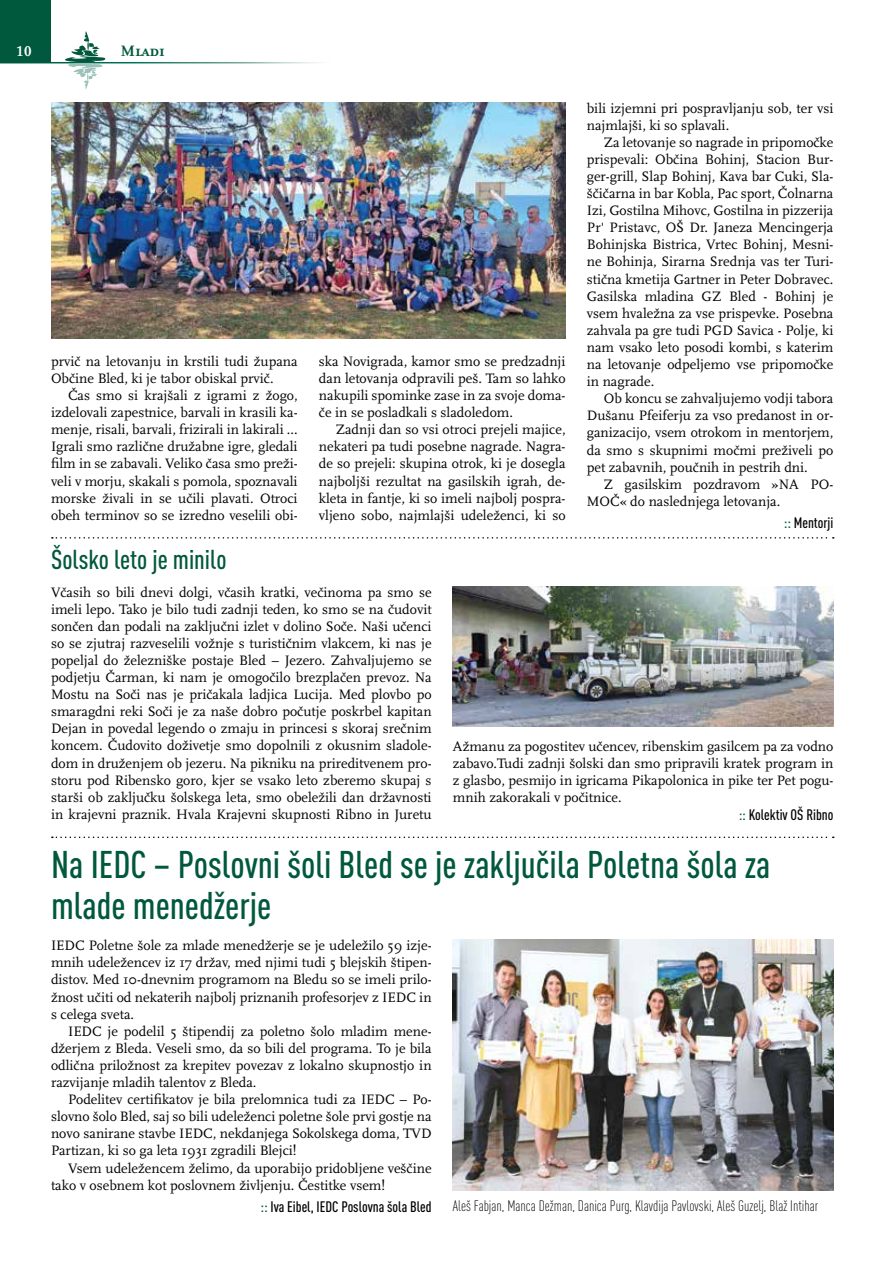
<style>
.page{position:relative;width:893px;height:1263px;background:#fff}
.page>*{position:absolute;margin:0;border:0;box-sizing:border-box;transform-origin:0 0}
.t1{font:500 condensed 38.1px/40.8px "DIN Pro";color:#00583d}
.t2{font:500 condensed 27px "DIN Pro";color:#00583d}
.t3{font:700 15.75px "Scala Caps CE";color:#00583d}
.t4{font:300 condensed 15px "DIN Pro";color:#000}
.t5{font:500 condensed 15px "DIN Pro";color:#000}
.t6{font:700 15px "Scala Caps CE";color:#fff}
.t7{font:14.25px/17.1px "Scala CE";color:#000;text-align:justify}
.s1{color:#00583d}
</style>
<div class="page">
<svg style="left:52px;top:537px;width:782px;height:2px"></svg>
<svg style="left:52px;top:836px;width:782px;height:2px"></svg>
<div style="left:0;top:0;width:51px;height:63px;background:#00583d"></div>
<hr style="left:0;top:62px;width:336px;height:1px;background:#fff">
<svg style="left:63px;top:31px;width:43px;height:58px"></svg>
<img style="left:51px;top:102px;width:515px;height:237px">
<img style="left:453px;top:586px;width:380px;height:140px">
<img style="left:453px;top:940px;width:380px;height:251px">
<p class="t6" style="left:17px;top:43px;width:17px">10</p>
<p class="t3" style="left:121px;top:42px;width:45px">Mladi</p>
<p class="t7" style="left:51px;top:353px;width:248px">prvič na letovanju in krstili tudi župana<br>Občine Bled, ki je tabor obiskal prvič.</p>
<p class="t7" style="left:51px;top:387px;width:248px;text-indent:17px">Čas smo si krajšali z igrami z žogo, izdelovali zapestnice, barvali in krasili ka&shy;menje, risali, barvali, frizirali in lakirali ...<br>Igrali smo različne družabne igre, gledali film in se zabavali. Veliko časa smo preži&shy;veli v morju, skakali s pomola, spoznavali morske živali in se učili plavati. Otroci obeh terminov so se izredno veselili obi-</p>
<p class="t7" style="left:319px;top:353px;width:248px">ska Novigrada, kamor smo se predzadnji dan letovanja odpravili peš. Tam so lahko nakupili spominke zase in za svoje doma&shy;če in se posladkali s sladoledom.</p>
<p class="t7" style="left:319px;top:421px;width:248px;text-indent:17px">Zadnji dan so vsi otroci prejeli majice, nekateri pa tudi posebne nagrade. Nagra&shy;de so prejeli: skupina otrok, ki je dosegla najboljši rezultat na gasilskih igrah, de&shy;kleta in fantje, ki so imeli najbolj pospra&shy;vljeno sobo, najmlajši udeleženci, ki so</p>
<p class="t7" style="left:587px;top:100px;width:248px">bili izjemni pri pospravljanju sob, ter vsi najmlajši, ki so splavali.</p>
<p class="t7" style="left:587px;top:134px;width:248px;text-indent:17px">Za letovanje so nagrade in pripomočke prispevali: Občina Bohinj, Stacion Bur&shy;ger-grill, Slap Bohinj, Kava bar Cuki, Sla&shy;ščičarna in bar Kobla, Pac sport, Čolnarna Izi, Gostilna Mihovc, Gostilna in pizzerija Pr' Pristavc, OŠ Dr. Janeza Mencingerja Bohinjska Bistrica, Vrtec Bohinj, Mesni&shy;ne Bohinja, Sirarna Srednja vas ter Turi&shy;stična kmetija Gartner in Peter Dobravec.<br>Gasilska mladina GZ Bled - Bohinj je vsem hvaležna za vse prispevke. Posebna zahvala pa gre tudi PGD Savica - Polje, ki nam vsako leto posodi kombi, s katerim na letovanje odpeljemo vse pripomočke in nagrade.</p>
<p class="t7" style="left:587px;top:390px;width:248px;text-indent:17px">Ob koncu se zahvaljujemo vodji tabora Dušanu Pfeiferju za vso predanost in or&shy;ganizacijo, vsem otrokom in mentorjem, da smo s skupnimi močmi preživeli po pet zabavnih, poučnih in pestrih dni.</p>
<p class="t7" style="left:587px;top:476px;width:248px;text-indent:17px">Z gasilskim pozdravom »NA PO-<br>MOČ« do naslednjega letovanja.</p>
<p class="t5" style="left:784px;top:512px;width:51px"><span class="s1">:::</span> Mentorji</p>
<h2 class="t2" style="left:51px;top:540px;width:177px">Šolsko leto je minilo</h2>
<p class="t7" style="left:51px;top:584px;width:382px">Včasih so bili dnevi dolgi, včasih kratki, večinoma pa smo se imeli lepo. Tako je bilo tudi zadnji teden, ko smo se na čudovit sončen dan podali na zaključni izlet v dolino Soče. Naši učenci so se zjutraj razveselili vožnje s turističnim vlakcem, ki nas je popeljal do železniške postaje Bled – Jezero. Zahvaljujemo se podjetju Čarman, ki nam je omogočilo brezplačen prevoz. Na Mostu na Soči nas je pričakala ladjica Lucija. Med plovbo po smaragdni reki Soči je za naše dobro počutje poskrbel kapitan Dejan in povedal legendo o zmaju in princesi s skoraj srečnim koncem. Čudovito doživetje smo dopolnili z okusnim sladole&shy;dom in druženjem ob jezeru. Na pikniku na prireditvenem pro&shy;storu pod Ribensko goro, kjer se vsako leto zberemo skupaj s starši ob zaključku šolskega leta, smo obeležili dan državnosti in krajevni praznik. Hvala Krajevni skupnosti Ribno in Juretu</p>
<p class="t7" style="left:453px;top:738px;width:382px">Ažmanu za pogostitev učencev, ribenskim gasilcem pa za vodno zabavo.Tudi zadnji šolski dan smo pripravili kratek program in z glasbo, pesmijo in igricama Pikapolonica in pike ter Pet pogu&shy;mnih zakorakali v počitnice.</p>
<p class="t5" style="left:739px;top:803px;width:96px"><span class="s1">:::</span> Kolektiv OŠ Ribno</p>
<h1 class="t1" style="left:51px;top:841px;width:721px">Na IEDC – Poslovni šoli Bled se je zaključila Poletna šola za mlade menedžerje</h1>
<p class="t7" style="left:51px;top:937px;width:382px">IEDC Poletne šole za mlade menedžerje se je udeležilo 59 izje&shy;mnih udeležencev iz 17 držav, med njimi tudi 5 blejskih štipen&shy;distov. Med 10-dnevnim programom na Bledu so se imeli prilo&shy;žnost učiti od nekaterih najbolj priznanih profesorjev z IEDC in s celega sveta.</p>
<p class="t7" style="left:51px;top:1023px;width:382px;text-indent:17px">IEDC je podelil 5 štipendij za poletno šolo mladim mene&shy;džerjem z Bleda. Veseli smo, da so bili del programa. To je bila odlična priložnost za krepitev povezav z lokalno skupnostjo in razvijanje mladih talentov z Bleda.</p>
<p class="t7" style="left:51px;top:1091px;width:382px;text-indent:17px">Podelitev certifikatov je bila prelomnica tudi za IEDC – Po&shy;slovno šolo Bled, saj so bili udeleženci poletne šole prvi gostje na novo sanirane stavbe IEDC, nekdanjega Sokolskega doma, TVD Partizan, ki so ga leta 1931 zgradili Blejci!</p>
<p class="t7" style="left:51px;top:1160px;width:382px;text-indent:17px">Vsem udeležencem želimo, da uporabijo pridobljene veščine tako v osebnem kot poslovnem življenju. Čestitke vsem!</p>
<p class="t5" style="left:260px;top:1195px;width:173px"><span class="s1">:::</span> Iva Eibel, IEDC Poslovna šola Bled</p>
<p class="t4" style="left:453px;top:1195px;width:367px">Aleš Fabjan, Manca Dežman, Danica Purg, Klavdija Pavlovski, Aleš Guzelj, Blaž Intihar</p>
</div>
